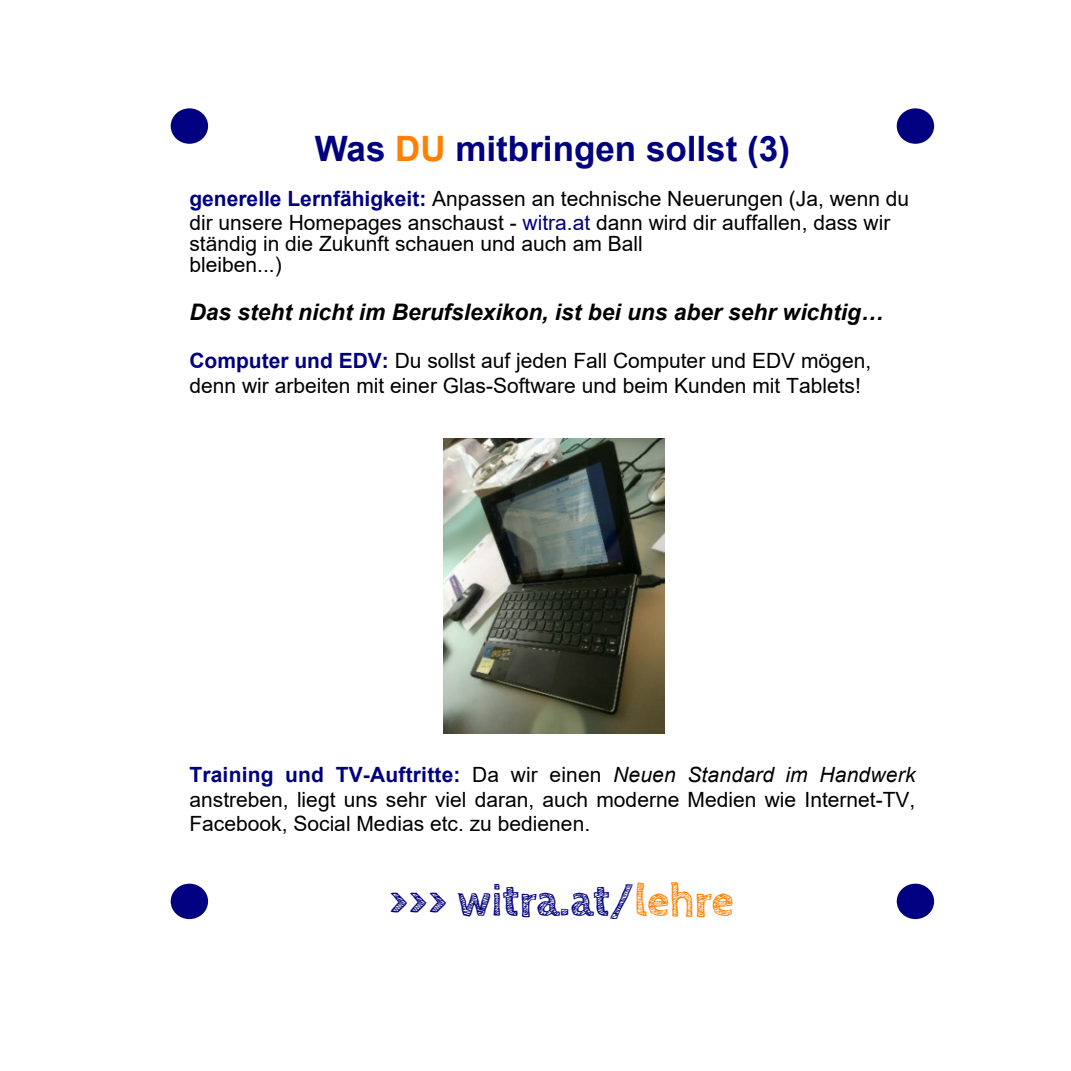
<style>
.page{position:relative;width:1071px;height:1071px;background:#fff}
.page>*{position:absolute;margin:0;border:0;box-sizing:border-box;transform-origin:0 0}
.t1{font:700 45.5px "Cabin Sketch";letter-spacing:-.005em;color:#000080}
.t2{font:700 35px "Arial";color:#000080}
.t3{font:italic 700 22.75px "Arial";color:#000}
.t4{font:21px/24.2px "Arial";color:#000}
.s1{color:#ff8000}
.s2{font-weight:700;color:#000080}
.s3{color:#000080}
.s4{font-style:italic}
</style>
<div class="page">
<div style="left:897px;top:884px;width:37px;height:35px;background:#000080;border-radius:50%"></div>
<div style="left:897px;top:108px;width:37px;height:36px;background:#000080;border-radius:50%"></div>
<img style="left:443px;top:438px;width:222px;height:295px">
<div style="left:171px;top:884px;width:37px;height:35px;background:#000080;border-radius:50%"></div>
<div style="left:171px;top:108px;width:37px;height:36px;background:#000080;border-radius:50%"></div>
<h2 class="t2" style="left:315px;top:136px;width:477px">Was <span class="s1">DU</span> mitbringen sollst (3)</h2>
<p class="t4" style="left:189px;top:189px;width:721px"><span class="s2">generelle Lernfähigkeit:</span> Anpassen an technische Neuerungen (Ja, wenn du dir unsere Homepages anschaust - <span class="s3">witra.at</span> dann wird dir auffallen, dass wir</p>
<p class="t4" style="left:189px;top:235px;width:455px;line-height:21px">ständig in die Zukunft schauen und auch am Ball bleiben...)</p>
<p class="t3" style="left:189px;top:304px;width:696px">Das steht nicht im Berufslexikon, ist bei uns aber sehr wichtig…</p>
<p class="t4" style="left:189px;top:351px;width:683px"><span class="s2">Computer und EDV:</span> Du sollst auf jeden Fall Computer und EDV mögen, denn wir arbeiten mit einer Glas-Software und beim Kunden mit Tablets!</p>
<p class="t4" style="left:189px;top:765px;width:728px;text-align:justify"><span class="s2">Training und TV-Auftritte:</span> Da wir einen <span class="s4">Neuen Standard im Handwerk </span>anstreben, liegt uns sehr viel daran, auch moderne Medien wie Internet-TV, Facebook, Social Medias etc. zu bedienen.</p>
<h1 class="t1" style="left:389px;top:876px;width:347px">&gt;&gt;&gt; witra.at/<span class="s1">lehre</span></h1>
</div>
